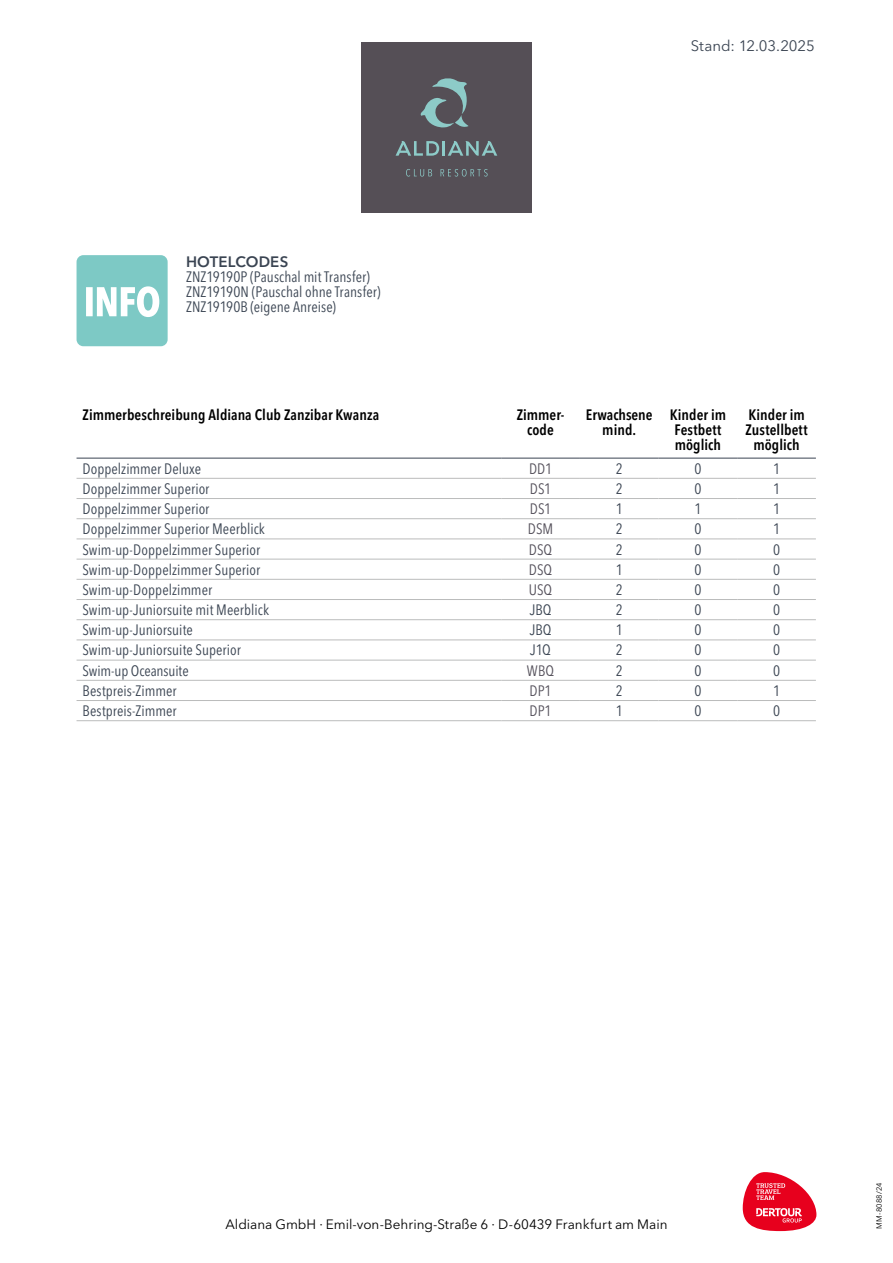
<style>
.page{position:relative;width:893px;height:1263px;background:#fff}
.page>*{position:absolute;margin:0;border:0;box-sizing:border-box;transform-origin:0 0}
.t1{font:condensed 15px/15px "Avenir Next LT Pro";color:#3a4452}
.t2{font:600 condensed 15px/15px "Avenir Next LT Pro";letter-spacing:.005em;color:#000;text-align:center}
.t3{font:condensed 15px "Avenir Next LT Pro";color:#54505a}
.t4{font:15px "Avenir Next LT Pro";letter-spacing:-.005em;color:#3a4452}
.t5{font:600 15px "Avenir Next LT Pro";letter-spacing:.01em;color:#3a4452}
.t6{font:13.5px "Avenir Next LT Pro";color:#000}
.t7{font:7.5px "Avenir Next LT Pro";letter-spacing:.03em;color:#000}
</style>
<div class="page">
<div style="left:361px;top:43px;width:170px;height:170px;background:#554f56"></div>
<svg style="left:406px;top:169px;width:26px;height:8px"></svg>
<svg style="left:441px;top:169px;width:47px;height:8px"></svg>
<svg style="left:420px;top:78px;width:49px;height:50px"></svg>
<svg style="left:396px;top:141px;width:43px;height:15px"></svg>
<hr style="left:442px;top:141px;width:3px;height:15px;background:#8dcbc8">
<svg style="left:448px;top:141px;width:49px;height:15px"></svg>
<svg style="left:743px;top:1172px;width:73px;height:59px"></svg>
<hr style="left:77px;top:458px;width:424px;height:1px;background:#3a4452">
<hr style="left:501px;top:458px;width:79px;height:1px;background:#3a4452">
<hr style="left:580px;top:458px;width:79px;height:1px;background:#3a4452">
<hr style="left:659px;top:458px;width:78px;height:1px;background:#3a4452">
<hr style="left:737px;top:458px;width:79px;height:1px;background:#3a4452">
<hr style="left:77px;top:478px;width:424px;height:1px;background:#bbbcbc">
<hr style="left:501px;top:478px;width:79px;height:1px;background:#bbbcbc">
<hr style="left:580px;top:478px;width:79px;height:1px;background:#bbbcbc">
<hr style="left:659px;top:478px;width:78px;height:1px;background:#bbbcbc">
<hr style="left:737px;top:478px;width:79px;height:1px;background:#bbbcbc">
<hr style="left:77px;top:498px;width:424px;height:1px;background:#bbbcbc">
<hr style="left:77px;top:518px;width:424px;height:1px;background:#bbbcbc">
<hr style="left:77px;top:538px;width:424px;height:1px;background:#bbbcbc">
<hr style="left:501px;top:498px;width:79px;height:1px;background:#bbbcbc">
<hr style="left:501px;top:518px;width:79px;height:1px;background:#bbbcbc">
<hr style="left:501px;top:538px;width:79px;height:1px;background:#bbbcbc">
<hr style="left:580px;top:498px;width:79px;height:1px;background:#bbbcbc">
<hr style="left:580px;top:518px;width:79px;height:1px;background:#bbbcbc">
<hr style="left:580px;top:538px;width:79px;height:1px;background:#bbbcbc">
<hr style="left:659px;top:498px;width:78px;height:1px;background:#bbbcbc">
<hr style="left:737px;top:498px;width:79px;height:1px;background:#bbbcbc">
<hr style="left:659px;top:518px;width:78px;height:1px;background:#bbbcbc">
<hr style="left:737px;top:518px;width:79px;height:1px;background:#bbbcbc">
<hr style="left:659px;top:538px;width:78px;height:1px;background:#bbbcbc">
<hr style="left:737px;top:538px;width:79px;height:1px;background:#bbbcbc">
<hr style="left:77px;top:559px;width:424px;height:1px;background:#bbbcbc">
<hr style="left:501px;top:559px;width:79px;height:1px;background:#bbbcbc">
<hr style="left:580px;top:559px;width:79px;height:1px;background:#bbbcbc">
<hr style="left:659px;top:559px;width:78px;height:1px;background:#bbbcbc">
<hr style="left:737px;top:559px;width:79px;height:1px;background:#bbbcbc">
<hr style="left:77px;top:579px;width:424px;height:1px;background:#bbbcbc">
<hr style="left:501px;top:579px;width:79px;height:1px;background:#bbbcbc">
<hr style="left:580px;top:579px;width:79px;height:1px;background:#bbbcbc">
<hr style="left:659px;top:579px;width:78px;height:1px;background:#bbbcbc">
<hr style="left:737px;top:579px;width:79px;height:1px;background:#bbbcbc">
<hr style="left:77px;top:599px;width:424px;height:1px;background:#bbbcbc">
<hr style="left:501px;top:599px;width:79px;height:1px;background:#bbbcbc">
<hr style="left:580px;top:599px;width:79px;height:1px;background:#bbbcbc">
<hr style="left:580px;top:639px;width:79px;height:1px;background:#bbbcbc">
<hr style="left:659px;top:599px;width:78px;height:1px;background:#bbbcbc">
<hr style="left:737px;top:599px;width:79px;height:1px;background:#bbbcbc">
<hr style="left:659px;top:639px;width:78px;height:1px;background:#bbbcbc">
<hr style="left:737px;top:639px;width:79px;height:1px;background:#bbbcbc">
<hr style="left:77px;top:619px;width:424px;height:1px;background:#bbbcbc">
<hr style="left:77px;top:639px;width:424px;height:1px;background:#bbbcbc">
<hr style="left:77px;top:660px;width:424px;height:1px;background:#bbbcbc">
<hr style="left:501px;top:619px;width:79px;height:1px;background:#bbbcbc">
<hr style="left:501px;top:639px;width:79px;height:1px;background:#bbbcbc">
<hr style="left:501px;top:660px;width:79px;height:1px;background:#bbbcbc">
<hr style="left:580px;top:619px;width:79px;height:1px;background:#bbbcbc">
<hr style="left:580px;top:660px;width:79px;height:1px;background:#bbbcbc">
<hr style="left:659px;top:619px;width:78px;height:1px;background:#bbbcbc">
<hr style="left:737px;top:619px;width:79px;height:1px;background:#bbbcbc">
<hr style="left:659px;top:660px;width:78px;height:1px;background:#bbbcbc">
<hr style="left:737px;top:660px;width:79px;height:1px;background:#bbbcbc">
<hr style="left:77px;top:680px;width:424px;height:1px;background:#bbbcbc">
<hr style="left:501px;top:680px;width:79px;height:1px;background:#bbbcbc">
<hr style="left:580px;top:680px;width:79px;height:1px;background:#bbbcbc">
<hr style="left:659px;top:680px;width:78px;height:1px;background:#bbbcbc">
<hr style="left:737px;top:680px;width:79px;height:1px;background:#bbbcbc">
<hr style="left:77px;top:700px;width:424px;height:1px;background:#bbbcbc">
<hr style="left:501px;top:700px;width:79px;height:1px;background:#bbbcbc">
<hr style="left:580px;top:700px;width:79px;height:1px;background:#bbbcbc">
<hr style="left:659px;top:700px;width:78px;height:1px;background:#bbbcbc">
<hr style="left:737px;top:700px;width:79px;height:1px;background:#bbbcbc">
<hr style="left:77px;top:720px;width:424px;height:1px;background:#bbbcbc">
<hr style="left:501px;top:720px;width:79px;height:1px;background:#bbbcbc">
<hr style="left:580px;top:720px;width:79px;height:1px;background:#bbbcbc">
<hr style="left:659px;top:720px;width:78px;height:1px;background:#bbbcbc">
<hr style="left:737px;top:720px;width:79px;height:1px;background:#bbbcbc">
<div style="left:77px;top:255px;width:91px;height:91px;background:#7dc9c5;border-radius:7px"></div>
<svg style="left:86px;top:286px;width:73px;height:31px"></svg>
<p class="t5" style="left:186px;top:252px;width:104px">HOTELCODES</p>
<p class="t1" style="left:186px;top:269px;width:196px">ZNZ19190P (Pauschal mit Transfer)<br>ZNZ19190N (Pauschal ohne Transfer)<br>ZNZ19190B (eigene Anreise)</p>
<p class="t4" style="left:691px;top:37px;width:125px">Stand: 12.03.2025</p>
<p class="t2" style="left:83px;top:407px;width:298px">Zimmerbeschreibung Aldiana Club Zanzibar Kwanza</p>
<p class="t2" style="left:517px;top:407px;width:49px">Zimmer&shy;code</p>
<p class="t2" style="left:586px;top:407px;width:68px">Erwachsene mind.</p>
<p class="t2" style="left:670px;top:407px;width:58px">Kinder im<br>Festbett möglich</p>
<p class="t2" style="left:745px;top:407px;width:64px">Kinder im<br>Zustellbett möglich</p>
<p class="t1" style="left:83px;top:461px;width:120px">Doppelzimmer Deluxe</p>
<p class="t3" style="left:529px;top:459px;width:25px">DD1</p>
<p class="t1" style="left:616px;top:461px;width:9px">2</p>
<p class="t1" style="left:694px;top:461px;width:9px">0</p>
<p class="t1" style="left:773px;top:461px;width:9px">1</p>
<p class="t1" style="left:83px;top:481px;width:128px">Doppelzimmer Superior</p>
<p class="t3" style="left:530px;top:480px;width:23px">DS1</p>
<p class="t1" style="left:616px;top:481px;width:9px">2</p>
<p class="t1" style="left:694px;top:481px;width:9px">0</p>
<p class="t1" style="left:773px;top:481px;width:9px">1</p>
<p class="t1" style="left:83px;top:501px;width:128px">Doppelzimmer Superior</p>
<p class="t3" style="left:530px;top:500px;width:23px">DS1</p>
<p class="t1" style="left:616px;top:501px;width:9px">1</p>
<p class="t1" style="left:694px;top:501px;width:9px">1</p>
<p class="t1" style="left:773px;top:501px;width:9px">1</p>
<p class="t1" style="left:83px;top:521px;width:184px">Doppelzimmer Superior Meerblick</p>
<p class="t3" style="left:528px;top:520px;width:27px">DSM</p>
<p class="t1" style="left:616px;top:521px;width:9px">2</p>
<p class="t1" style="left:694px;top:521px;width:9px">0</p>
<p class="t1" style="left:773px;top:521px;width:9px">1</p>
<p class="t1" style="left:83px;top:542px;width:179px">Swim-up-Doppelzimmer Superior</p>
<p class="t3" style="left:529px;top:540px;width:25px">DSQ</p>
<p class="t1" style="left:616px;top:542px;width:9px">2</p>
<p class="t1" style="left:694px;top:542px;width:9px">0</p>
<p class="t1" style="left:773px;top:542px;width:9px">0</p>
<p class="t1" style="left:83px;top:562px;width:179px">Swim-up-Doppelzimmer Superior</p>
<p class="t3" style="left:529px;top:560px;width:25px">DSQ</p>
<p class="t1" style="left:616px;top:562px;width:9px">1</p>
<p class="t1" style="left:694px;top:562px;width:9px">0</p>
<p class="t1" style="left:773px;top:562px;width:9px">0</p>
<p class="t1" style="left:83px;top:582px;width:131px">Swim-up-Doppelzimmer</p>
<p class="t3" style="left:529px;top:581px;width:25px">USQ</p>
<p class="t1" style="left:616px;top:582px;width:9px">2</p>
<p class="t1" style="left:694px;top:582px;width:9px">0</p>
<p class="t1" style="left:773px;top:582px;width:9px">0</p>
<p class="t1" style="left:83px;top:602px;width:188px">Swim-up-Juniorsuite mit Meerblick</p>
<p class="t1" style="left:530px;top:602px;width:23px">JBQ</p>
<p class="t1" style="left:616px;top:602px;width:9px">2</p>
<p class="t1" style="left:694px;top:602px;width:9px">0</p>
<p class="t1" style="left:773px;top:602px;width:9px">0</p>
<p class="t1" style="left:83px;top:622px;width:112px">Swim-up-Juniorsuite</p>
<p class="t1" style="left:530px;top:622px;width:23px">JBQ</p>
<p class="t1" style="left:616px;top:622px;width:9px">1</p>
<p class="t1" style="left:694px;top:622px;width:9px">0</p>
<p class="t1" style="left:773px;top:622px;width:9px">0</p>
<p class="t1" style="left:83px;top:643px;width:160px">Swim-up-Juniorsuite Superior</p>
<p class="t1" style="left:530px;top:643px;width:22px">J1Q</p>
<p class="t1" style="left:616px;top:643px;width:9px">2</p>
<p class="t1" style="left:694px;top:643px;width:9px">0</p>
<p class="t1" style="left:773px;top:643px;width:9px">0</p>
<p class="t1" style="left:83px;top:663px;width:108px">Swim-up Oceansuite</p>
<p class="t3" style="left:527px;top:661px;width:29px">WBQ</p>
<p class="t1" style="left:616px;top:663px;width:9px">2</p>
<p class="t1" style="left:694px;top:663px;width:9px">0</p>
<p class="t1" style="left:773px;top:663px;width:9px">0</p>
<p class="t1" style="left:83px;top:683px;width:96px">Bestpreis-Zimmer</p>
<p class="t3" style="left:529px;top:681px;width:24px">DP1</p>
<p class="t1" style="left:616px;top:683px;width:9px">2</p>
<p class="t1" style="left:694px;top:683px;width:9px">0</p>
<p class="t1" style="left:773px;top:683px;width:9px">1</p>
<p class="t1" style="left:83px;top:703px;width:96px">Bestpreis-Zimmer</p>
<p class="t3" style="left:529px;top:702px;width:24px">DP1</p>
<p class="t1" style="left:616px;top:703px;width:9px">1</p>
<p class="t1" style="left:694px;top:703px;width:9px">0</p>
<p class="t1" style="left:773px;top:703px;width:9px">0</p>
<p class="t6" style="left:225px;top:1216px;width:444px">Aldiana GmbH · Emil-von-Behring-Straße 6 · D-60439 Frankfurt am Main</p>
<p class="t7" style="left:875px;top:1229px;width:48px;rotate:-90deg">MM-8088/24</p>
</div>
